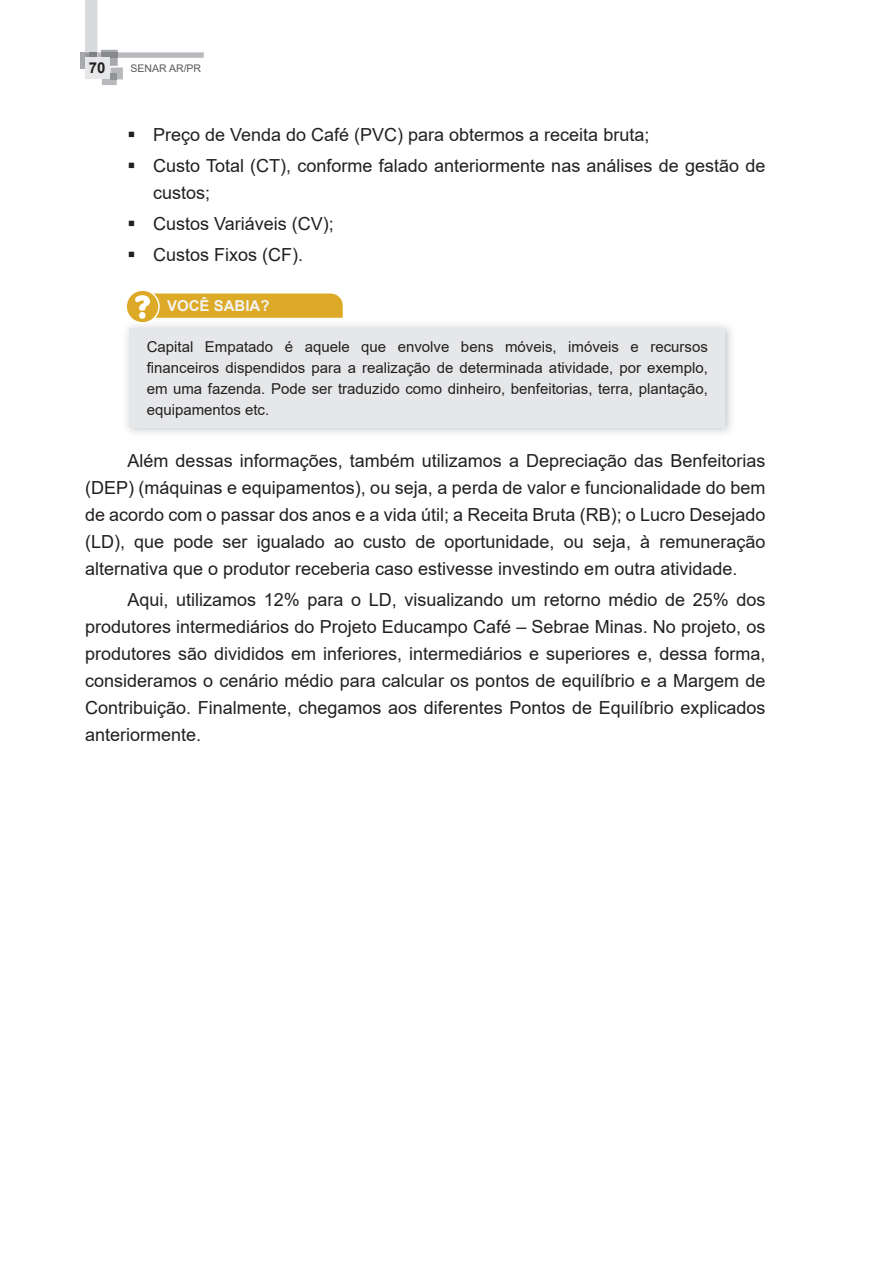
<style>
.page{position:relative;width:893px;height:1263px;background:#fff}
.page>*{position:absolute;margin:0;border:0;box-sizing:border-box;transform-origin:0 0}
.t1{font:18px/27px "Arial";color:#231f20;text-align:justify}
.t2{font:15px/21px "Arial";color:#231f20;text-align:justify}
.t3{font:700 15px "Arial";color:#f3f3f1}
.t4{font:700 15px "Arial";color:#231f20}
.t5{font:10.5px "Arial";color:#57585a}
</style>
<div class="page">
<div style="left:80px;top:52px;width:5px;height:16px;background:#a7a8ac"></div>
<svg style="left:85px;top:0;width:119px;height:85px"></svg>
<div style="left:90px;top:52px;width:7px;height:6px;background:#7e8083"></div>
<div style="left:85px;top:58px;width:24px;height:21px;background:#e6e7e9"></div>
<svg style="left:127px;top:290px;width:216px;height:34px"></svg>
<img style="left:133px;top:321px;width:19px;height:3px">
<div style="left:130px;top:328px;width:595px;height:99px;background:#e6e7e9"></div>
<p class="t4" style="left:89px;top:57px;width:18px">70</p>
<p class="t5" style="left:131px;top:61px;width:72px">SENAR AR/PR</p>
<p class="t1" style="left:128px;top:121px;width:523px">▪ Preço de Venda do Café (PVC) para obtermos a receita bruta;</p>
<p class="t1" style="left:153px;top:152px;width:614px;text-indent:-26px">▪ Custo Total (CT), conforme falado anteriormente nas análises de gestão de custos;</p>
<p class="t1" style="left:128px;top:210px;width:208px">▪ Custos Variáveis (CV);</p>
<p class="t1" style="left:128px;top:241px;width:177px">▪ Custos Fixos (CF).</p>
<p class="t3" style="left:167px;top:295px;width:104px">VOCÊ SABIA?</p>
<p class="t2" style="left:147px;top:336px;width:563px">Capital Empatado é aquele que envolve bens móveis, imóveis e recursos financeiros dispendidos para a realização de determinada atividade, por exemplo, em uma fazenda. Pode ser traduzido como dinheiro, benfeitorias, terra, plantação, equipamentos etc.</p>
<p class="t1" style="left:85px;top:447px;width:682px;text-indent:43px">Além dessas informações, também utilizamos a Depreciação das Benfeitorias (DEP) (máquinas e equipamentos), ou seja, a perda de valor e funcionalidade do bem de acordo com o passar dos anos e a vida útil; a Receita Bruta (RB); o Lucro Desejado (LD), que pode ser igualado ao custo de oportunidade, ou seja, à remuneração alternativa que o produtor receberia caso estivesse investindo em outra atividade.</p>
<p class="t1" style="left:85px;top:586px;width:682px;text-indent:43px">Aqui, utilizamos 12% para o LD, visualizando um retorno médio de 25% dos produtores intermediários do Projeto Educampo Café – Sebrae Minas. No projeto, os produtores são divididos em inferiores, intermediários e superiores e, dessa forma, consideramos o cenário médio para calcular os pontos de equilíbrio e a Margem de Contribuição. Finalmente, chegamos aos diferentes Pontos de Equilíbrio explicados anteriormente.</p>
</div>
